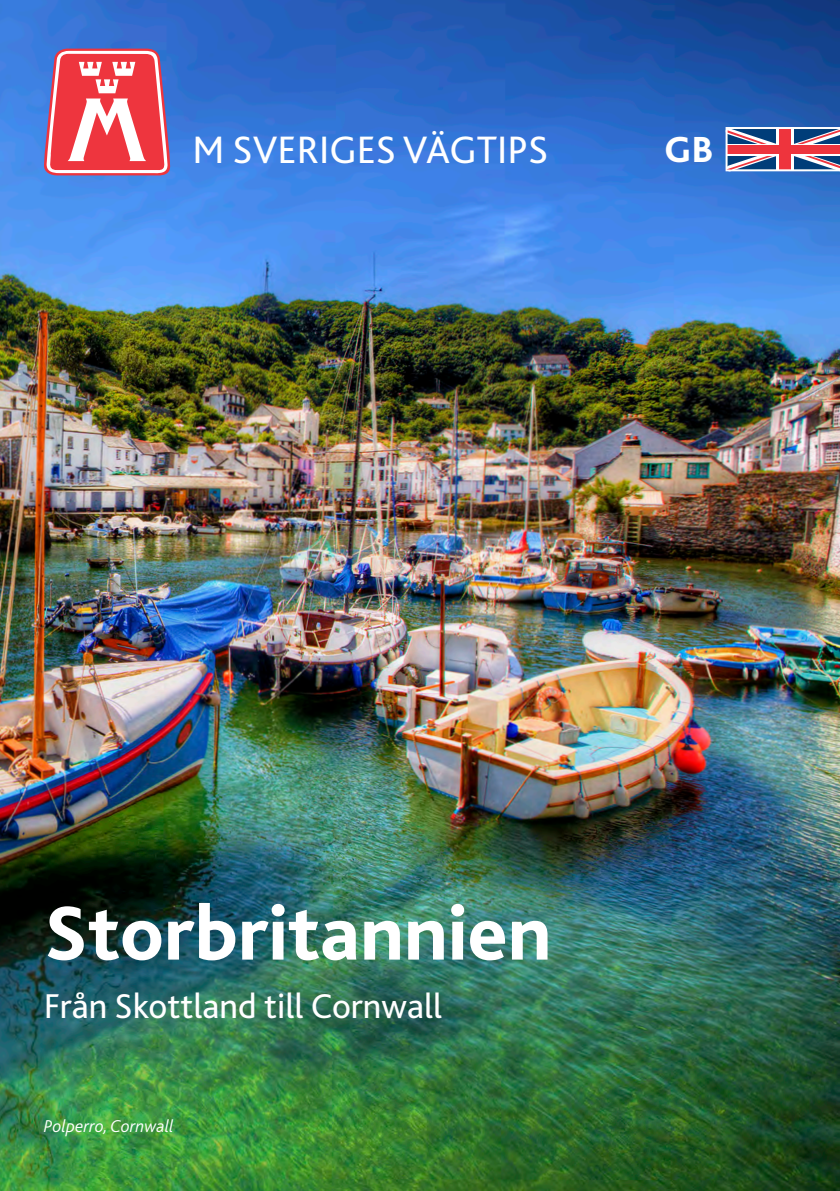
<style>
.page{position:relative;width:840px;height:1191px;background:#fff}
.page>*{position:absolute;margin:0;border:0;box-sizing:border-box;transform-origin:0 0}
.t1{font:800 80px "Bliss 2";color:#fff}
.t2{font:40px "Bliss 2";color:#fff}
.t3{font:800 38px "Bliss 2";color:#fff}
.t4{font:36px "Bliss 2";color:#fff}
.t5{font:italic 300 18px "Bliss 2";color:#fff}
</style>
<div class="page">
<img style="left:0;top:0;width:839px;height:1191px">
<svg style="left:44px;top:49px;width:126px;height:126px"></svg>
<svg style="left:720px;top:124px;width:119px;height:52px"></svg>
<p class="t2" style="left:192px;top:125px;width:357px">M SVERIGES VÄGTIPS</p>
<p class="t3" style="left:663px;top:126px;width:51px">GB</p>
<h1 class="t1" style="left:44px;top:883px;width:509px">Storbritannien</h1>
<p class="t4" style="left:44px;top:983px;width:399px">Från Skottland till Cornwall</p>
<p class="t5" style="left:44px;top:1114px;width:131px">Polperro, Cornwall</p>
</div>
